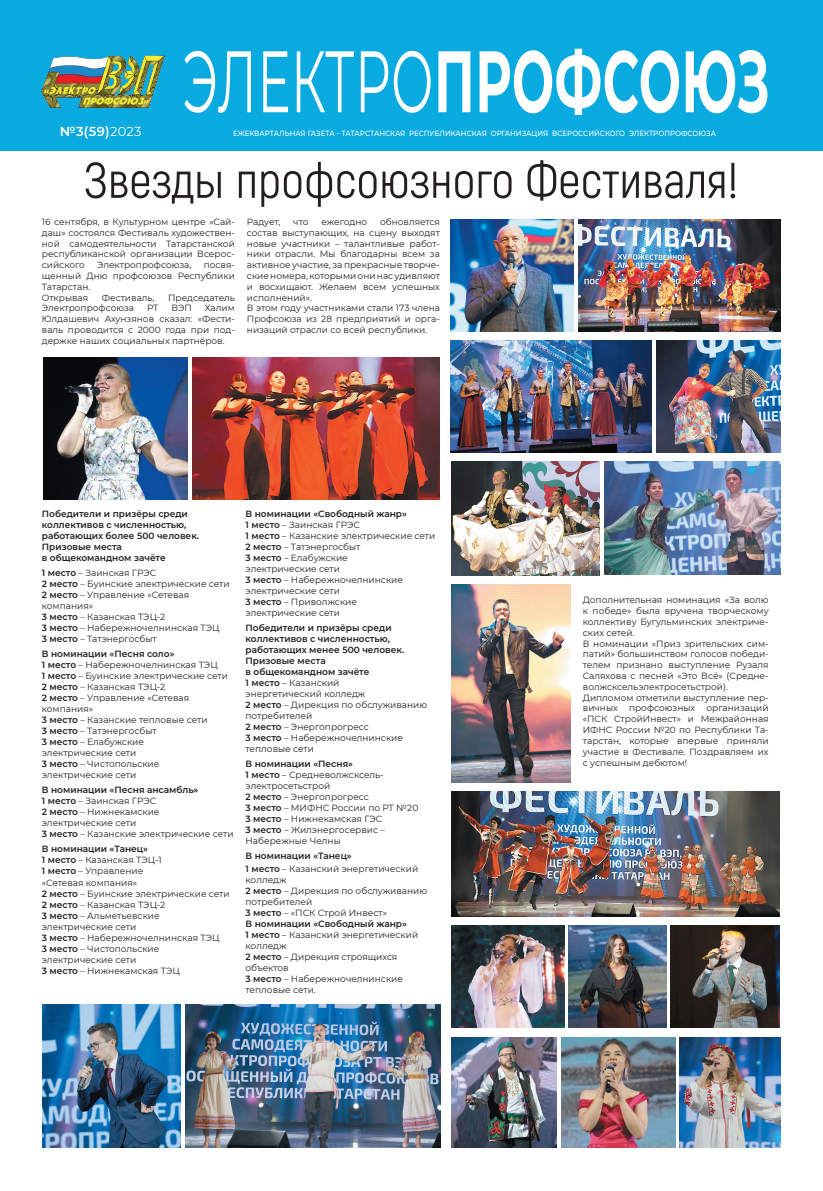
<style>
.page{position:relative;width:823px;height:1191px;background:#fff}
.page>*{position:absolute;margin:0;border:0;box-sizing:border-box;transform-origin:0 0}
.t1{font:700 87px "Montserrat";letter-spacing:.01em;color:#fff;scale:.57 1}
.t2{font:50px "Akrobat";color:#231f20}
.t3{font:600 13px "Montserrat";color:#fff}
.t4{font:9px/11px "Montserrat";color:#231f20}
.t5{font:600 9px/11px "Montserrat";color:#231f20}
.t6{font:500 7.6px "Montserrat";letter-spacing:.005em;color:#fff;scale:.93 1}
.s1{font-weight:400}
.s2{font-weight:600}
</style>
<div class="page">
<div style="left:0;top:0;width:822px;height:151px;background:#08aadf"></div>
<img style="left:42px;top:56px;width:122px;height:52px">
<img style="left:451px;top:461px;width:148px;height:114px">
<img style="left:561px;top:1037px;width:114px;height:110px">
<img style="left:679px;top:1037px;width:100px;height:110px">
<img style="left:656px;top:340px;width:124px;height:113px">
<img style="left:670px;top:925px;width:109px;height:102px">
<img style="left:451px;top:925px;width:112px;height:102px">
<img style="left:578px;top:219px;width:202px;height:112px">
<img style="left:450px;top:340px;width:200px;height:112px">
<img style="left:451px;top:791px;width:328px;height:125px">
<img style="left:43px;top:1004px;width:138px;height:143px">
<img style="left:568px;top:925px;width:97px;height:102px">
<img style="left:451px;top:1037px;width:105px;height:110px">
<img style="left:192px;top:357px;width:247px;height:143px">
<img style="left:43px;top:357px;width:144px;height:143px">
<img style="left:450px;top:219px;width:123px;height:112px">
<img style="left:604px;top:461px;width:175px;height:114px">
<img style="left:185px;top:1004px;width:255px;height:143px">
<img style="left:451px;top:584px;width:119px;height:198px">
<h3 class="t3" style="left:60px;top:122px;width:83px">№3(59)<span class="s1">2023</span></h3>
<h1 class="t1" style="left:183px;top:19px;width:1030px"><span class="s1">ЭЛЕКТРО</span>ПРОФСОЮЗ</h1>
<p class="t6" style="left:233px;top:128px;width:520px">ЕЖЕКВАРТАЛЬНАЯ ГАЗЕТА - ТАТАРСТАНСКАЯ РЕСПУБЛИКАНСКАЯ ОРГАНИЗАЦИЯ ВСЕРОССИЙСКОГО ЭЛЕКТРОПРОФСОЮЗА</p>
<h2 class="t2" style="left:84px;top:150px;width:655px">Звезды профсоюзного Фестиваля!</h2>
<p class="t4" style="left:42px;top:216px;width:194px;text-align:justify">16 сентября, в Культурном центре «Сай&shy;даш» состоялся Фестиваль художествен&shy;ной самодеятельности Татарстанской республиканской организации Всерос&shy;сийского</p>
<p class="t4" style="left:97px;top:259px;width:96px">Электропрофсоюза,</p>
<p class="t4" style="left:42px;top:259px;width:194px;text-indent:162px">посвя&shy;щенный Дню профсоюзов Республики<br>Татарстан.<br>Открывая</p>
<p class="t4" style="left:102px;top:291px;width:54px">Фестиваль,</p>
<p class="t4" style="left:168px;top:291px;width:68px">Председатель</p>
<p class="t4" style="left:42px;top:302px;width:94px">Электропрофсоюза</p>
<p class="t4" style="left:147px;top:302px;width:13px">РТ</p>
<p class="t4" style="left:171px;top:302px;width:22px">ВЭП</p>
<p class="t4" style="left:42px;top:302px;width:194px;text-align:justify;text-indent:163px">Халим Юлдашевич Ахунзянов сказал: «Фести&shy;валь проводится с 2000 года при под&shy;держке наших социальных партнёров.</p>
<p class="t4" style="left:247px;top:216px;width:194px;text-indent:133px">обновляется состав выступающих, на сцену выходят новые участники – талантливые работ&shy;ники отрасли. Мы благодарны всем за активное участие, за прекрасные творче&shy;ские номера, которыми они нас удивляют и восхищают. Желаем всем успешных исполнений».<br>В этом году участниками стали 173 члена Профсоюза из 28 предприятий и орга&shy;низаций отрасли со всей республики.</p>
<p class="t4" style="left:247px;top:216px;width:35px">Радует,</p>
<p class="t4" style="left:293px;top:216px;width:17px">что</p>
<p class="t4" style="left:321px;top:216px;width:47px">ежегодно</p>
<p class="t5" style="left:42px;top:508px;width:159px">Победители и призёры среди коллективов с численностью, работающих более 500 человек.<br>Призовые места<br>в общекомандном зачёте</p>
<p class="t4" style="left:42px;top:567px;width:189px"><span class="s2">1 место</span> – Заинская ГРЭС<br><span class="s2">2 место</span> – Буинские электрические сети<br><span class="s2">2 место</span> – Управление «Сетевая компания»<br><span class="s2">3 место</span> – Казанская ТЭЦ-2<br><span class="s2">3 место</span> – Набережночелнинская ТЭЦ<br><span class="s2">3 место</span> – Татэнергосбыт</p>
<p class="t4" style="left:42px;top:648px;width:187px"><span class="s2">В номинации «Песня соло»<br>1 место</span> – Набережночелнинская ТЭЦ<br><span class="s2">1 место</span> – Буинские электрические сети<br><span class="s2">2 место</span> – Казанская ТЭЦ-2<br><span class="s2">2 место</span> – Управление «Сетевая компания»<br><span class="s2">3 место</span> – Казанские тепловые сети<br><span class="s2">3 место</span> – Татэнергосбыт<br><span class="s2">3 место</span> – Елабужские<br>электрические сети<br><span class="s2">3 место</span> – Чистопольские электрические сети</p>
<p class="t4" style="left:42px;top:784px;width:193px"><span class="s2">В номинации «Песня ансамбль»<br>1 место</span> – Заинская ГРЭС<br><span class="s2">2 место</span> – Нижнекамские<br>электрические сети<br><span class="s2">3 место</span> – Казанские электрические сети</p>
<p class="t4" style="left:42px;top:843px;width:189px"><span class="s2">В номинации «Танец»<br>1 место</span> – Казанская ТЭЦ-1<br><span class="s2">1 место</span> – Управление<br>«Сетевая компания»<br><span class="s2">2 место</span> – Буинские электрические сети<br><span class="s2">2 место</span> – Казанская ТЭЦ-2<br><span class="s2">3 место</span> – Альметьевские электрические сети<br><span class="s2">3 место</span> – Набережночелнинская ТЭЦ<br><span class="s2">3 место</span> – Чистопольские электрические сети<br><span class="s2">3 место</span> – Нижнекамская ТЭЦ</p>
<p class="t4" style="left:245px;top:508px;width:191px"><span class="s2">В номинации «Свободный жанр»<br>1 место</span> – Заинская ГРЭС<br><span class="s2">1 место</span> – Казанские электрические сети<br><span class="s2">2 место</span> – Татэнергосбыт<br><span class="s2">3 место</span> – Елабужские<br>электрические сети<br><span class="s2">3 место</span> – Набережночелнинские электрические сети<br><span class="s2">3 место</span> – Приволжские<br>электрические сети</p>
<p class="t5" style="left:245px;top:622px;width:183px">Победители и призёры среди коллективов с численностью, работающих менее 500 человек.<br>Призовые места<br>в общекомандном зачёте<br>1 место <span class="s1">– Казанский<br>энергетический колледж<br></span>2 место <span class="s1">– Дирекция по обслуживанию потребителей<br></span>2 место <span class="s1">– Энергопрогресс<br></span>3 место <span class="s1">– Набережночелнинские тепловые сети</span></p>
<p class="t4" style="left:245px;top:758px;width:174px"><span class="s2">В номинации «Песня»<br>1 место</span> – Средневолжсксель&shy;электросетьстрой<br><span class="s2">2 место</span> – Энергопрогресс<br><span class="s2">3 место</span> – МИФНС России по РТ №20<br><span class="s2">3 место</span> – Нижнекамская ГЭС<br><span class="s2">3 место</span> – Жилэнергосервис –<br>Набережные Челны</p>
<p class="t4" style="left:245px;top:849px;width:174px;line-height:12.8px"><span class="s2">В номинации «Танец»<br>1 место</span> – Казанский энергетический</p>
<p class="t4" style="left:245px;top:874px;width:183px">колледж<br><span class="s2">2 место</span> – Дирекция по обслуживанию потребителей<br><span class="s2">3 место</span> – «ПСК Строй Инвест»<br><span class="s2">В номинации «Свободный жанр»<br>1 место</span> – Казанский энергетический колледж<br><span class="s2">2 место</span> – Дирекция строящихся объектов<br><span class="s2">3 место</span> – Набережночелнинские тепловые сети.</p>
<p class="t4" style="left:582px;top:594px;width:187px">Дополнительная номинация «За волю к победе» была вручена творческому коллективу Бугульминских электриче&shy;ских сетей.<br>В номинации «Приз зрительских сим&shy;патий» большинством голосов победи&shy;телем признано выступление Рузаля<br>Саляхова с песней «Это Всё» (Средне&shy;волжсксельэлектросетьстрой).<br>Дипломом отметили выступление пер&shy;вичных профсоюзных организаций «ПСК СтройИнвест» и Межрайонная<br>ИФНС России №20 по Республики Та&shy;тарстан, которые впервые приняли участие в Фестивале. Поздравляем их с успешным дебютом!</p>
</div>
